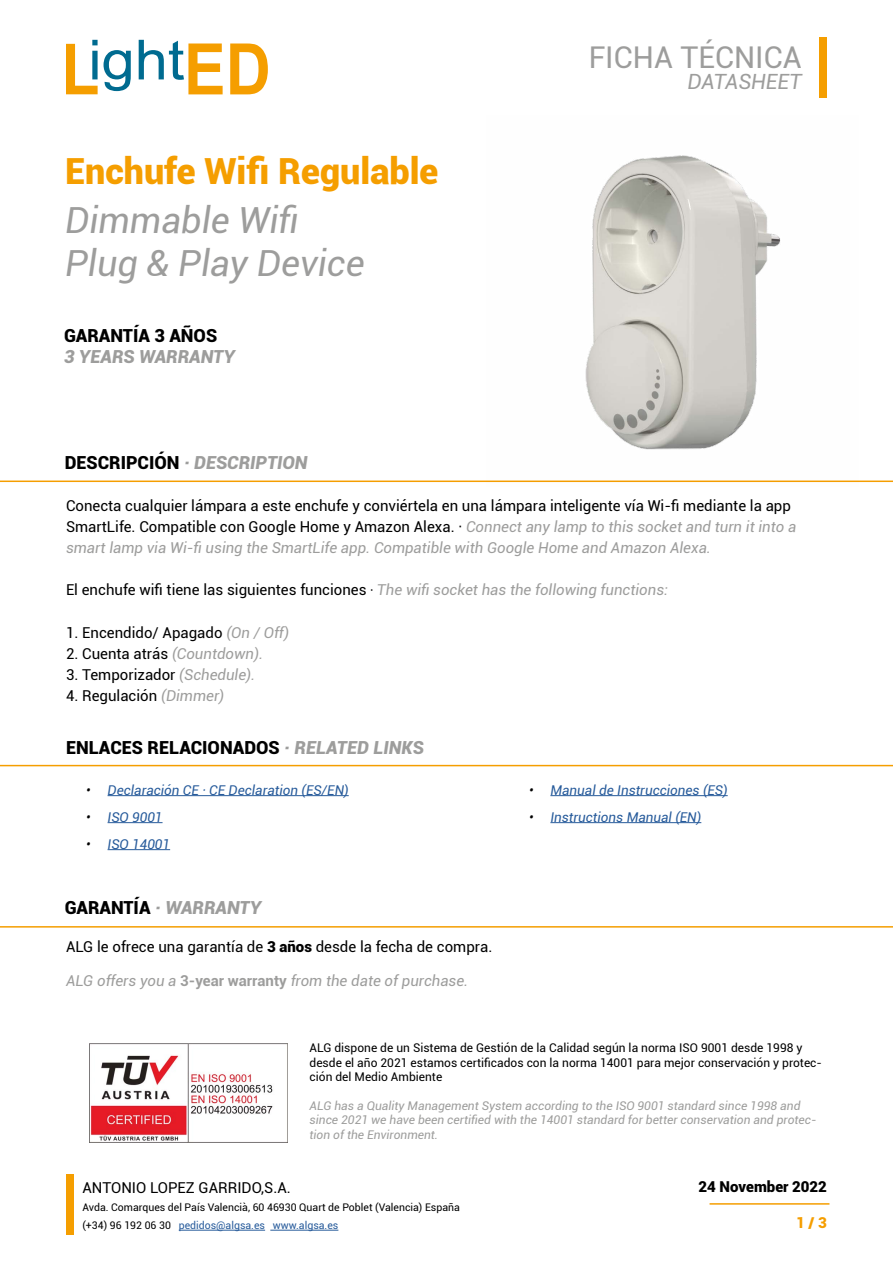
<style>
.page{position:relative;width:893px;height:1263px;background:#fff}
.page>*{position:absolute;margin:0;border:0;box-sizing:border-box;transform-origin:0 0}
.t1{font:italic 36px/43.2px "Roboto";color:#9d9d9c}
.t2{font:900 36px "Roboto";color:#f59e00}
.t3{font:30px "Roboto";color:#9d9d9c}
.t4{font:italic 21px "Roboto";color:#9d9d9c}
.t5{font:italic 900 18px "Roboto";color:#9d9d9c}
.t6{font:900 18px "Roboto";color:#000}
.t7{font:15px/21px "Roboto";color:#000}
.t8{font:italic 15px "Roboto";color:#9d9d9c}
.t9{font:900 15px "Roboto";color:#000}
.t10{font:900 15px "Roboto";color:#f59e00}
.t11{font:italic 13.5px "Roboto";color:#275b9b}
.t12{font:italic 12px/14.4px "Roboto";color:#9d9d9c}
.t13{font:12px/14.4px "Roboto";color:#000}
.t14{font:10.5px/18px "Roboto";color:#000}
.s1{font-style:normal;color:#000}
.s2{font-style:italic;color:#9d9d9c}
.s3{font-size:13.5px}
.s4{color:#000}
.s5{font-weight:900}
.s6{font-weight:700;font-style:normal}
.s7{color:#275b9b}
</style>
<div class="page">
<svg style="left:66px;top:40px;width:32px;height:54px"></svg>
<svg style="left:104px;top:50px;width:27px;height:41px"></svg>
<svg style="left:139px;top:40px;width:84px;height:54px"></svg>
<svg style="left:230px;top:44px;width:38px;height:50px"></svg>
<hr style="left:179px;top:1230px;width:86px;height:1px;background:#275b9b">
<hr style="left:270px;top:1230px;width:68px;height:1px;background:#275b9b">
<div style="left:819px;top:37px;width:8px;height:60px;background:#f59e00"></div>
<div style="left:66px;top:1175px;width:8px;height:60px;background:#f59e00"></div>
<hr style="left:710px;top:1203px;width:119px;height:2px;background:#f59e00">
<hr style="left:0;top:480px;width:893px;height:2px;background:#f59e00">
<hr style="left:0;top:765px;width:893px;height:1px;background:#f59e00">
<hr style="left:108px;top:795px;width:241px;height:1px;background:#275b9b">
<hr style="left:108px;top:822px;width:55px;height:1px;background:#275b9b">
<hr style="left:108px;top:849px;width:62px;height:1px;background:#275b9b">
<img style="left:89px;top:1043px;width:198px;height:100px">
<hr style="left:0;top:926px;width:893px;height:1px;background:#f59e00">
<img style="left:487px;top:155px;width:371px;height:328px">
<hr style="left:550px;top:795px;width:178px;height:1px;background:#275b9b">
<hr style="left:550px;top:822px;width:151px;height:1px;background:#275b9b">
<h1 class="t2" style="left:65px;top:145px;width:375px">Enchufe Wifi Regulable</h1>
<h1 class="t1" style="left:65px;top:198px;width:301px">Dimmable Wifi<br>Plug &amp; Play Device</h1>
<p class="t6" style="left:64px;top:323px;width:155px">GARANTÍA 3 AÑOS</p>
<p class="t5" style="left:64px;top:344px;width:172px">3 YEARS WARRANTY</p>
<h2 class="t3" style="left:589px;top:36px;width:214px">FICHA TÉCNICA</h2>
<h3 class="t4" style="left:687px;top:67px;width:116px">DATASHEET</h3>
<p class="t5" style="left:65px;top:450px;width:244px"><span class="s1">DESCRIPCIÓN</span> · DESCRIPTION</p>
<p class="t7" style="left:66px;top:495px;width:732px">Conecta cualquier lámpara a este enchufe y conviértela en una lámpara inteligente vía Wi-fi mediante la app<br>SmartLife. Compatible con Google Home y Amazon Alexa. · <span class="s2">Connect any lamp to this socket and turn it into a smart lamp via Wi-fi using the SmartLife app. Compatible with Google Home and Amazon Alexa.</span></p>
<p class="t7" style="left:66px;top:579px;width:603px">El enchufe wifi tiene las siguientes funciones <span class="s3">·</span> <span class="s2">The wifi socket has the following functions:</span></p>
<p class="t7" style="left:66px;top:621px;width:225px">1. Encendido/ Apagado <span class="s2">(On / Off)</span></p>
<p class="t7" style="left:66px;top:642px;width:199px">2. Cuenta atrás <span class="s2">(Countdown).</span></p>
<p class="t7" style="left:66px;top:663px;width:191px">3. Temporizador <span class="s2">(Schedule).</span></p>
<p class="t7" style="left:66px;top:684px;width:160px">4. Regulación <span class="s2">(Dimmer)</span></p>
<p class="t6" style="left:66px;top:734px;width:359px">ENLACES RELACIONADOS <span class="s2">· RELATED LINKS</span></p>
<p class="t11" style="left:86px;top:780px;width:264px"><span class="s4">•</span> Declaración CE · CE Declaration (ES/EN)</p>
<p class="t11" style="left:86px;top:807px;width:78px"><span class="s4">•</span> ISO 9001</p>
<p class="t11" style="left:86px;top:834px;width:85px"><span class="s4">•</span> ISO 14001</p>
<p class="t5" style="left:65px;top:895px;width:198px"><span class="s1">GARANTÍA</span> · WARRANTY</p>
<p class="t7" style="left:66px;top:935px;width:428px">ALG le ofrece una garantía de <span class="s5">3 años</span> desde la fecha de compra.</p>
<p class="t8" style="left:66px;top:970px;width:404px">ALG offers you a <span class="s6">3-year warranty</span> from the date of purchase.</p>
<p class="t11" style="left:529px;top:780px;width:200px"><span class="s4">•</span> Manual de Instrucciones (ES)</p>
<p class="t11" style="left:529px;top:807px;width:174px"><span class="s4">•</span> Instructions Manual (EN)</p>
<p class="t13" style="left:310px;top:1040px;width:514px">ALG dispone de un Sistema de Gestión de la Calidad según la norma ISO 9001 desde 1998 y desde el año 2021 estamos certificados con la norma 14001 para mejor conservación y protec&shy;ción del Medio Ambiente</p>
<p class="t12" style="left:310px;top:1098px;width:508px">ALG has a Quality Management System according to the ISO 9001 standard since 1998 and since 2021 we have been certified with the 14001 standard for better conservation and protec&shy;tion of the Environment.</p>
<p class="t7" style="left:82px;top:1177px;width:210px">ANTONIO LOPEZ GARRIDO,S.A.</p>
<p class="t14" style="left:82px;top:1198px;width:379px">Avda. Comarques del País Valencià, 60 46930 Quart de Poblet (Valencia) España (+34) 96 192 06 30 <span class="s7">pedidos@algsa.es www.algsa.es</span></p>
<p class="t9" style="left:698px;top:1176px;width:130px">24 November 2022</p>
<p class="t10" style="left:796px;top:1212px;width:32px">1 / 3</p>
</div>
